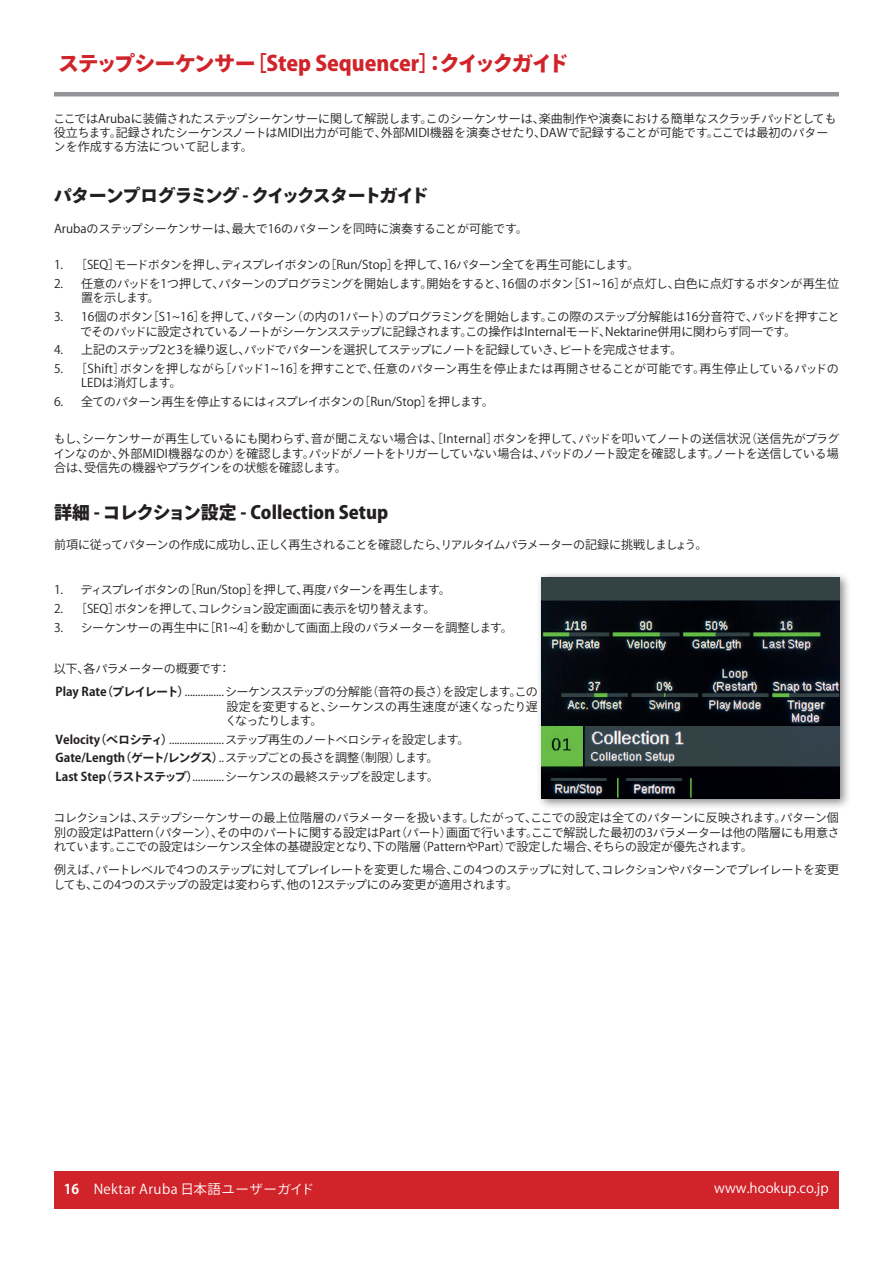
<style>
.page{position:relative;width:893px;height:1263px;background:#fff}
.page>*{position:absolute;margin:0;border:0;box-sizing:border-box;transform-origin:0 0}
.t1{font:800 21px "Ryo Gothic Plus N";letter-spacing:-.025em;color:#d1232a}
.t2{font:800 18px "Ryo Gothic Plus N";color:#231f20}
.t3{font:800 18px "Ryo Gothic Plus N";letter-spacing:-.09em;color:#231f20}
.t4{font:13.5px "Ryo Gothic Plus N";color:#fff}
.t5{font:12px/14.4px "Ryo Gothic Plus N";letter-spacing:-.03em;color:#231f20}
.t6{font:12px/14.1px "Ryo Gothic Plus N";color:#231f20}
.t7{font:12px "Ryo Gothic Plus N";letter-spacing:-.05em;color:#231f20}
.t8{font:12px/14.4px "Ryo Gothic Plus N";letter-spacing:-.01em;color:#231f20}
.t9{font:12px/18.6px "Ryo Gothic Plus N";letter-spacing:-.065em;color:#231f20}
.t10{font:12px "Ryo Gothic Plus N";letter-spacing:-.06em;color:#231f20}
.t11{font:700 12px "Ryo Gothic Plus N";color:#231f20}
.s1{font-weight:700}
</style>
<div class="page">
<div style="left:54px;top:1171px;width:785px;height:38px;background:#d1232a"></div>
<hr style="left:54px;top:92px;width:785px;height:4px;background:#939598">
<div style="left:536px;top:571px;width:315px;height:239px;background:#231f20;opacity:.54"></div>
<img style="left:542px;top:577px;width:297px;height:221px">
<h1 class="t1" style="left:58px;top:50px;width:512px">ステップシーケンサー［Step Sequencer］：クイックガイド</h1>
<p class="t6" style="left:54px;top:112px;width:785px">ここではArubaに装備されたステップシーケンサーに関して解説します。このシーケンサーは、楽曲制作や演奏における簡単なスクラッチパッドとしても役立ちます。記録されたシーケンスノートはMIDI出力が可能で、外部MIDI機器を演奏させたり、DAWで記録することが可能です。ここでは最初のパターンを作成する方法について記します。</p>
<h2 class="t3" style="left:54px;top:184px;width:376px">パターンプログラミング - クイックスタートガイド</h2>
<p class="t6" style="left:54px;top:222px;width:475px">Arubaのステップシーケンサーは、最大で16のパターンを同時に演奏することが可能です。</p>
<p class="t5" style="left:54px;top:258px;width:586px">1. ［SEQ］モードボタンを押し、ディスプレイボタンの［Run/Stop］を押して、16パターン全てを再生可能にします。</p>
<p class="t5" style="left:81px;top:277px;width:760px;text-indent:-27px">2. 任意のパッドを1つ押して、パターンのプログラミングを開始します。開始をすると、16個のボタン［S1~16］が点灯し、白色に点灯するボタンが再生位置を示します。</p>
<p class="t5" style="left:80px;top:310px;width:761px;text-indent:-26px">3. 16個のボタン［S1~16］を押して、パターン（の内の1パート）のプログラミングを開始します。この際のステップ分解能は16分音符で、パッドを押すことでそのパッドに設定されているノートがシーケンスステップに記録されます。この操作はInternalモード、Nektarine併用に関わらず同一です。</p>
<p class="t10" style="left:54px;top:342px;width:630px">4. 上記のステップ2と3を繰り返し、パッドでパターンを選択してステップにノートを記録していき、ビートを完成させます。</p>
<p class="t8" style="left:81px;top:362px;width:759px;text-indent:-27px">5. ［Shift］ボタンを押しながら［パッド1~16］を押すことで、任意のパターン再生を停止または再開させることが可能です。再生停止しているパッドの<br>LEDは消灯します。</p>
<p class="t5" style="left:54px;top:395px;width:441px">6. 全てのパターン再生を停止するにはィスプレイボタンの［Run/Stop］を押します。</p>
<p class="t5" style="left:53px;top:432px;width:787px;text-align:justify">もし、シーケンサーが再生しているにも関わらず、音が聞こえない場合は、［Internal］ボタンを押して、パッドを叩いてノートの送信状況（送信先がプラグインなのか、外部MIDI機器なのか）を確認します。パッドがノートをトリガーしていない場合は、パッドのノート設定を確認します。ノートを送信している場合は、受信先の機器やプラグインをの状態を確認します。</p>
<h2 class="t2" style="left:54px;top:500px;width:336px">詳細 - コレクション設定 - Collection Setup</h2>
<p class="t7" style="left:54px;top:537px;width:655px">前項に従ってパターンの作成に成功し、正しく再生されることを確認したら、リアルタイムパラメーターの記録に挑戦しましょう。</p>
<p class="t7" style="left:54px;top:582px;width:398px">1. ディスプレイボタンの［Run/Stop］を押して、再度パターンを再生します。</p>
<p class="t5" style="left:54px;top:602px;width:383px">2. ［SEQ］ボタンを押して、コレクション設定画面に表示を切り替えます。</p>
<p class="t5" style="left:54px;top:620px;width:460px">3. シーケンサーの再生中に［R1~4］を動かして画面上段のパラメーターを調整します。</p>
<p class="t5" style="left:54px;top:662px;width:178px">以下、各パラメーターの概要です：</p>
<p class="t11" style="left:56px;top:684px;width:135px">Play Rate（プレイレート）</p>
<p class="t5" style="left:225px;top:685px;width:314px;text-align:justify">シーケンスステップの分解能（音符の長さ）を設定します。この設定を変更すると、シーケンスの再生速度が速くなったり遅くなったりします。</p>
<p class="t11" style="left:56px;top:731px;width:119px">Velocity（ベロシティ）</p>
<p class="t9" style="left:55px;top:730px;width:415px;text-indent:170px">ステップ再生のノートベロシティを設定します。<br><span class="s1">Gate/Length（ゲート/レングス）</span>ステップごとの長さを調整（制限）します。<br><span class="s1">Last Step（ラストステップ）</span></p>
<p class="t7" style="left:225px;top:769px;width:215px">シーケンスの最終ステップを設定します。</p>
<p class="t5" style="left:54px;top:811px;width:788px;text-align:justify">コレクションは、ステップシーケンサーの最上位階層のパラメーターを扱います。したがって、ここでの設定は全てのパターンに反映されます。パターン個別の設定はPattern（パターン）、その中のパートに関する設定はPart（パート）画面で行います。ここで解説した最初の3パラメーターは他の階層にも用意されています。ここでの設定はシーケンス全体の基礎設定となり、下の階層（PatternやPart）で設定した場合、そちらの設定が優先されます。</p>
<p class="t5" style="left:53px;top:863px;width:787px">例えば、パートレベルで4つのステップに対してプレイレートを変更した場合、この4つのステップに対して、コレクションやパターンでプレイレートを変更しても、この4つのステップの設定は変わらず、他の12ステップにのみ変更が適用されます。</p>
<p class="t4" style="left:714px;top:1180px;width:116px">www.hookup.co.jp</p>
</div>
